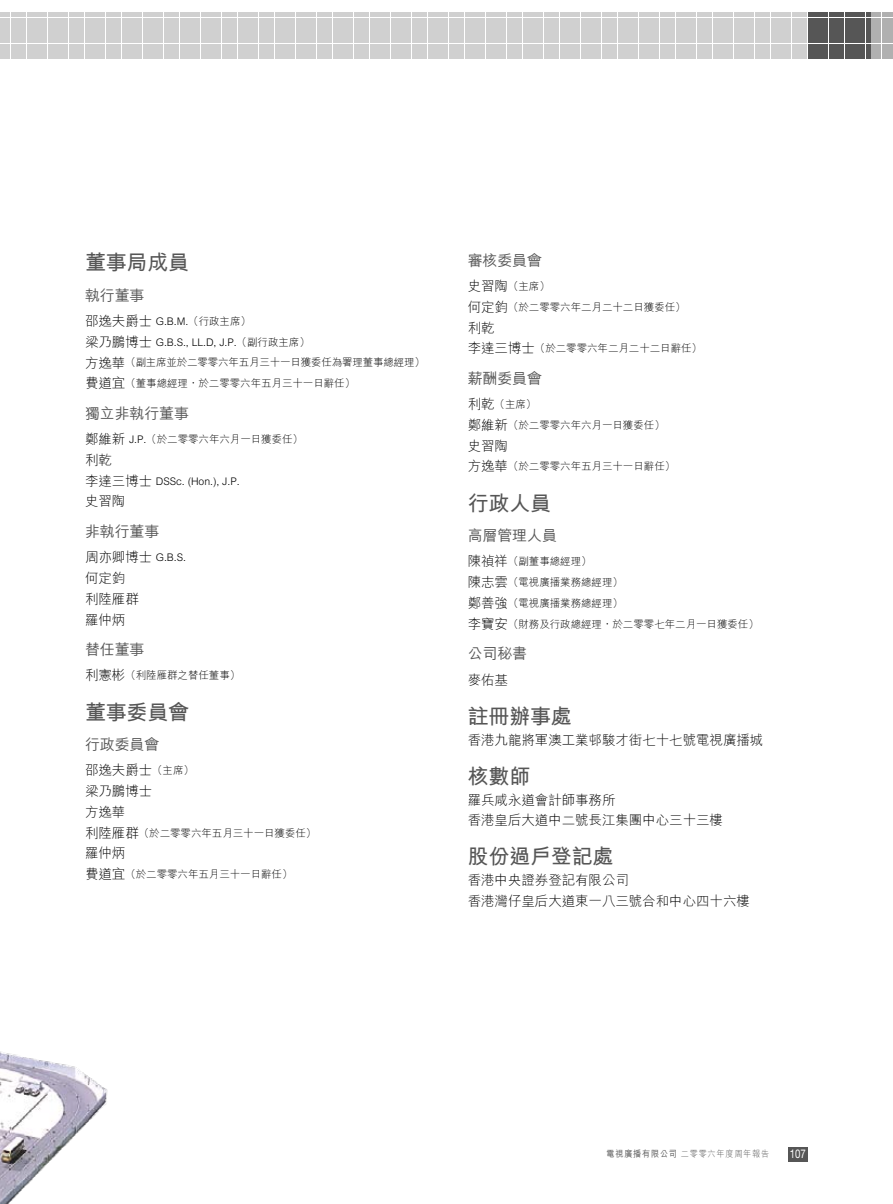
<style>
.page{position:relative;width:893px;height:1204px;background:#fff}
.page>*{position:absolute;margin:0;border:0;box-sizing:border-box;transform-origin:0 0}
.t1{font:700 21px "M Hei HK";letter-spacing:-.01em;color:#565656}
.t2{font:500 15px "M Hei HK";letter-spacing:-.01em;color:#565656}
.t3{font:300 13.5px/20.7px "M Hei HK";letter-spacing:-.005em;color:#000}
.t4{font:12px "Helvetica Neue LT Std";color:#fff;scale:.8 1}
.t5{font:300 10.5px/20.7px "M Hei HK";letter-spacing:-.005em;color:#000}
.t6{font:300 9px "M Hei HK";letter-spacing:.1em;color:#565656;scale:.9 1}
.s1{font-size:13.5px}
.s2{font-size:10.5px}
.s3{font-family:"M Hei HKS"}
.s4{font-weight:500}
</style>
<div class="page">
<img style="left:0;top:1051px;width:108px;height:152px">
<div style="left:788px;top:1146px;width:20px;height:15px;background:#565656"></div>
<svg style="left:0;top:13px;width:893px;height:46px;background:#cbcbcb"></svg>
<h1 class="t1" style="left:85px;top:247px;width:106px">董事局成員</h1>
<h2 class="t2" style="left:85px;top:285px;width:61px">執行董事</h2>
<p class="t5" style="left:85px;top:310px;width:341px"><span class="s1">邵逸夫爵士</span> G.B.M.（行政主席）<br><span class="s1">梁乃鵬博士</span> G.B.S., LL.D, J.P.（副行政主席）<br><span class="s1">方逸華</span>（副主席並於二零零六年五月三十一日獲委任為署理董事總經理）<span class="s1">費道宜</span>（董事總經理，於二零零六年五月三十一日辭任）</p>
<h2 class="t2" style="left:85px;top:403px;width:106px">獨立非執行董事</h2>
<p class="t5" style="left:85px;top:428px;width:220px"><span class="s1">鄭維新</span> J.P.（於二零零六年六月一日獲委任）</p>
<p class="t3" style="left:85px;top:449px;width:28px">利乾</p>
<p class="t5" style="left:85px;top:470px;width:156px"><span class="s1">李達三博士</span> DSSc. (Hon.), J.P.</p>
<p class="t3" style="left:85px;top:490px;width:42px">史習陶</p>
<h2 class="t2" style="left:85px;top:521px;width:76px">非執行董事</h2>
<p class="t5" style="left:85px;top:546px;width:102px"><span class="s1">周亦卿博士</span> G.B.S.</p>
<p class="t3" style="left:85px;top:567px;width:55px">何定鈞利陸雁群羅仲炳</p>
<h2 class="t2" style="left:85px;top:639px;width:61px">替任董事</h2>
<p class="t5" style="left:85px;top:664px;width:157px"><span class="s1">利憲彬</span>（利陸雁群之替任董事）</p>
<h1 class="t1" style="left:85px;top:696px;width:106px">董事委員會</h1>
<h2 class="t2" style="left:85px;top:734px;width:76px">行政委員會</h2>
<p class="t3" style="left:85px;top:759px;width:111px">邵逸夫爵士<span class="s2">（主席）</span>梁乃鵬博士<br>方逸華</p>
<p class="t5" style="left:85px;top:821px;width:233px"><span class="s1">利陸雁群</span>（於二零零六年五月三十一日獲委任）</p>
<p class="t3" style="left:85px;top:842px;width:42px">羅仲炳</p>
<p class="t5" style="left:85px;top:863px;width:209px"><span class="s1">費道宜</span>（於二零零六年五月三十一日辭任）</p>
<h2 class="t2" style="left:468px;top:249px;width:76px">審核委員會</h2>
<p class="t5" style="left:468px;top:275px;width:219px"><span class="s1">史習陶</span>（主席）<br><span class="s1">何定鈞</span>（於二零零六年二月二十二日獲委任）</p>
<p class="t3" style="left:468px;top:317px;width:28px">利乾</p>
<p class="t5" style="left:468px;top:337px;width:236px"><span class="s1">李達三博士</span>（於二零零六年二月二十二日辭任）</p>
<h2 class="t2" style="left:468px;top:367px;width:76px">薪酬委員會</h2>
<p class="t5" style="left:468px;top:393px;width:199px"><span class="s1">利乾</span>（主席）<br><span class="s1">鄭維新</span>（於二零零六年六月一日獲委任）</p>
<p class="t3" style="left:468px;top:435px;width:42px">史習陶</p>
<p class="t5" style="left:468px;top:455px;width:209px"><span class="s1">方逸華</span>（於二零零六年五月三十一日辭任）</p>
<h1 class="t1" style="left:468px;top:487px;width:85px">行政人員</h1>
<h2 class="t2" style="left:468px;top:525px;width:91px">高層管理人員</h2>
<p class="t5" style="left:468px;top:550px;width:293px"><span class="s1">陳禎祥</span>（副董事總經理）<br><span class="s1">陳志雲</span>（電視廣播業務總經理）<br><span class="s1">鄭善強</span>（電視廣播業務總經理）<br><span class="s1">李寶安</span>（財務及行政總經理，於二零零七年二月一日獲委任）</p>
<h2 class="t2" style="left:468px;top:643px;width:61px">公司秘書</h2>
<p class="t3" style="left:468px;top:668px;width:42px">麥佑基</p>
<h1 class="t1" style="left:468px;top:700px;width:106px">註冊辦事處</h1>
<p class="t3" style="left:468px;top:728px;width:297px">香港九龍將軍澳工業邨駿才街七十七號電視廣播城</p>
<h1 class="t1" style="left:468px;top:760px;width:64px">核數師</h1>
<p class="t3" style="left:468px;top:788px;width:257px">羅兵咸永道會計師事務所<br>香港皇后大道中二號長江集團中心三十三樓</p>
<h1 class="t1" style="left:468px;top:841px;width:147px"><span class="s3">股</span>份過戶登記處</h1>
<p class="t3" style="left:468px;top:869px;width:284px">香港中央證券登記有限公司<br>香港灣仔皇后大道東一八三號合和中心四十六樓</p>
<p class="t6" style="left:607px;top:1147px;width:182px"><span class="s4">電視廣播有限公司</span> 二零零六年度周年報告</p>
<p class="t4" style="left:790px;top:1146px;width:21px">107</p>
</div>
